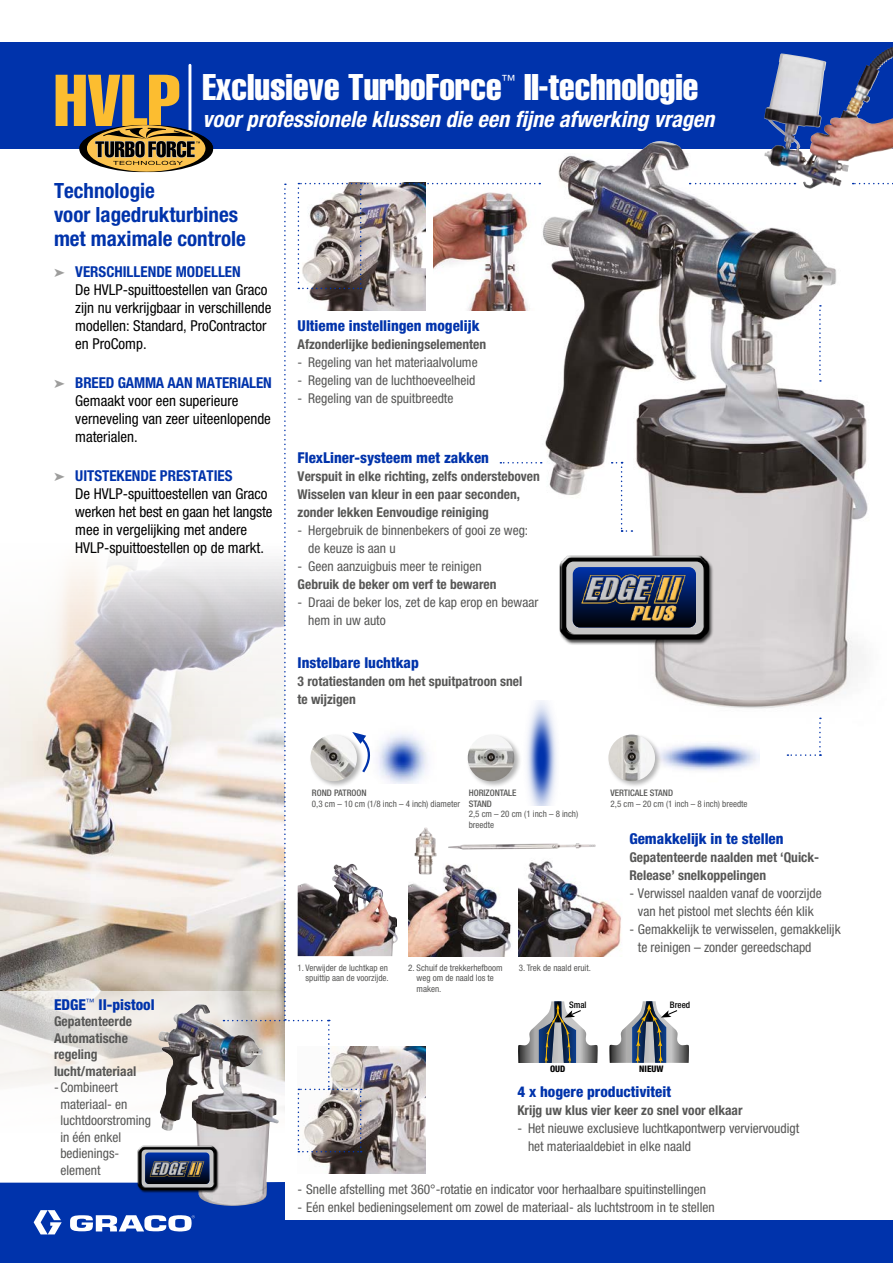
<style>
.page{position:relative;width:893px;height:1263px;background:#fff}
.page>*{position:absolute;margin:0;border:0;box-sizing:border-box;transform-origin:0 0}
.t1{font:72px "Helvetica LT Std Comp";color:#fcbd30}
.t2{font:36.45px "Helvetica LT Std Comp";color:#fff}
.t3{font:italic 700 condensed 22.35px "Helvetica Neue LT Std";color:#fff}
.t4{font:700 condensed 21px/24px "Helvetica Neue LT Std";color:#0033ab}
.t5{font:condensed 15px/18px "Helvetica Neue LT Std";color:#000}
.t6{font:800 condensed 15px "Helvetica Neue LT Std";color:#0033ab}
.t7{font:condensed 14.25px "Helvetica Neue LT Std";color:#fff}
.t8{font:condensed 13.5px/18px "Helvetica Neue LT Std";color:#575756}
.t9{font:700 condensed 13.5px/18px "Helvetica Neue LT Std";color:#575756}
.t10{font:condensed 9px/10.5px "Helvetica Neue LT Std";color:#575756}
.t11{font:500 condensed 9px/10.5px "Helvetica Neue LT Std";color:#575756}
.t12{font:500 condensed 9px "Helvetica Neue LT Std";color:#000}
.t13{font:800 condensed 9px "Helvetica Neue LT Std";color:#000}
.s1{color:#9d9d9c}
.s2{font-weight:700;color:#0033ab}
</style>
<div class="page">
<img style="left:539px;top:161px;width:345px;height:558px">
<div style="left:0;top:1220px;width:893px;height:43px;background:#0033ab"></div>
<div style="left:0;top:43px;width:893px;height:106px;background:#0033ab"></div>
<img style="left:0;top:559px;width:223px;height:432px">
<div style="left:0;top:1182px;width:285px;height:55px;background:#0033ab"></div>
<svg style="left:34px;top:1210px;width:28px;height:24px"></svg>
<svg style="left:70px;top:1215px;width:125px;height:17px"></svg>
<svg style="left:0;top:991px;width:268px;height:191px"></svg>
<img style="left:158px;top:1004px;width:57px;height:118px">
<img style="left:298px;top:1152px;width:127px;height:22px">
<img style="left:598px;top:510px;width:125px;height:140px">
<img style="left:598px;top:554px;width:118px;height:79px">
<img style="left:133px;top:1122px;width:91px;height:74px">
<div style="left:142px;top:1149px;width:71px;height:38px;background:#c6c6c6;border-radius:4px"></div>
<svg style="left:145px;top:1152px;width:64px;height:32px"></svg>
<img style="left:145px;top:1150px;width:75px;height:26px">
<img style="left:662px;top:743px;width:97px;height:28px">
<div style="left:607px;top:733px;width:55px;height:56px;background:#000;opacity:.3"></div>
<img style="left:608px;top:735px;width:47px;height:46px;border-radius:22px">
<img style="left:799px;top:47px;width:94px;height:114px">
<img style="left:598px;top:901px;width:23px;height:55px">
<svg style="left:609px;top:1001px;width:80px;height:62px"></svg>
<hr style="left:189px;top:65px;width:2px;height:67px;background:#fff">
<svg style="left:79px;top:125px;width:134px;height:47px"></svg>
<svg style="left:853px;top:183px;width:40px;height:1px"></svg>
<svg style="left:819px;top:305px;width:2px;height:77px"></svg>
<svg style="left:787px;top:718px;width:34px;height:38px"></svg>
<svg style="left:612px;top:462px;width:20px;height:70px"></svg>
<img style="left:543px;top:141px;width:292px;height:128px">
<svg style="left:223px;top:183px;width:375px;height:969px"></svg>
<h1 class="t1" style="left:54px;top:55px;width:128px">HVLP</h1>
<h2 class="t2" style="left:202px;top:64px;width:301px">Exclusieve TurboForce</h2>
<p class="t7" style="left:501px;top:72px;width:16px">™</p>
<h2 class="t2" style="left:524px;top:64px;width:176px">II-technologie</h2>
<h3 class="t3" style="left:202px;top:105px;width:513px">voor professionele klussen die een fijne afwerking vragen</h3>
<h3 class="t4" style="left:54px;top:178px;width:193px">Technologie<br>voor lagedrukturbines met maximale controle</h3>
<p class="t5" style="left:75px;top:263px;width:198px;text-indent:-21px"><span class="s1">➤</span> <span class="s2">VERSCHILLENDE MODELLEN<br></span>De HVLP-spuittoestellen van Graco zijn nu verkrijgbaar in verschillende modellen: Standard, ProContractor en ProComp.</p>
<p class="t5" style="left:75px;top:374px;width:198px;text-indent:-21px"><span class="s1">➤</span> <span class="s2">BREED GAMMA AAN MATERIALEN<br></span>Gemaakt voor een superieure verneveling van zeer uiteenlopende materialen.</p>
<p class="t5" style="left:75px;top:467px;width:199px;text-indent:-21px"><span class="s1">➤</span> <span class="s2">UITSTEKENDE PRESTATIES<br></span>De HVLP-spuittoestellen van Graco werken het best en gaan het langste mee in vergelijking met andere<br>HVLP-spuittoestellen op de markt.</p>
<p class="t6" style="left:298px;top:316px;width:183px">Ultieme instellingen mogelijk</p>
<p class="t9" style="left:298px;top:335px;width:190px">Afzonderlijke bedieningselementen</p>
<p class="t8" style="left:298px;top:353px;width:182px">- Regeling van het materiaalvolume</p>
<p class="t8" style="left:298px;top:371px;width:179px">- Regeling van de luchthoeveelheid</p>
<p class="t8" style="left:298px;top:389px;width:157px">- Regeling van de spuitbreedte</p>
<p class="t6" style="left:298px;top:448px;width:193px">FlexLiner-systeem met zakken</p>
<p class="t9" style="left:298px;top:467px;width:244px">Verspuit in elke richting, zelfs ondersteboven<br>Wisselen van kleur in een paar seconden, zonder lekken Eenvoudige reiniging</p>
<p class="t8" style="left:308px;top:521px;width:221px;text-indent:-11px">- Hergebruik de binnenbekers of gooi ze weg: de keuze is aan u</p>
<p class="t8" style="left:298px;top:557px;width:186px">- Geen aanzuigbuis meer te reinigen</p>
<p class="t9" style="left:298px;top:575px;width:200px">Gebruik de beker om verf te bewaren</p>
<p class="t8" style="left:308px;top:593px;width:232px;text-indent:-11px">- Draai de beker los, zet de kap erop en bewaar hem in uw auto</p>
<p class="t6" style="left:298px;top:653px;width:123px">Instelbare luchtkap</p>
<p class="t9" style="left:298px;top:672px;width:226px">3 rotatiestanden om het spuitpatroon snel te wijzigen</p>
<p class="t6" style="left:54px;top:995px;width:102px">EDGE<sup>™</sup> II-pistool</p>
<p class="t9" style="left:54px;top:1013px;width:84px;line-height:16.5px">Gepatenteerde<br>Automatische regeling lucht/materiaal</p>
<p class="t8" style="left:60px;top:1079px;width:92px;line-height:16.5px;text-indent:-6px">-Combineert materiaal- en luchtdoorstroming in één enkel bedienings&shy;element</p>
<p class="t11" style="left:312px;top:788px;width:56px">ROND PATROON</p>
<p class="t10" style="left:312px;top:798px;width:149px">0,3 cm – 10 cm (1/8 inch – 4 inch) diameter</p>
<p class="t11" style="left:469px;top:788px;width:49px">HORIZONTALE<br>STAND</p>
<p class="t10" style="left:469px;top:809px;width:111px">2,5 cm – 20 cm (1 inch – 8 inch) breedte</p>
<p class="t10" style="left:298px;top:962px;width:93px;text-align:right">1. Verwijder de luchtkap en spuittip aan de voorzijde.</p>
<p class="t10" style="left:416px;top:962px;width:88px;text-indent:-8px">2. Schuif de trekkerhefboom weg om de naald los te maken.</p>
<p class="t10" style="left:519px;top:962px;width:74px">3. Trek de naald eruit.</p>
<p class="t11" style="left:611px;top:788px;width:64px">VERTICALE STAND</p>
<p class="t10" style="left:611px;top:798px;width:139px">2,5 cm – 20 cm (1 inch – 8 inch) breedte</p>
<p class="t6" style="left:629px;top:829px;width:156px">Gemakkelijk in te stellen</p>
<p class="t9" style="left:629px;top:848px;width:191px">Gepatenteerde naalden met ‘Quick-<br>Release’ snelkoppelingen</p>
<p class="t8" style="left:629px;top:884px;width:194px;text-align:center">- Verwissel naalden vanaf de voorzijde van het pistool met slechts één klik</p>
<p class="t8" style="left:638px;top:920px;width:204px;text-indent:-9px">- Gemakkelijk te verwisselen, gemakkelijk te reinigen – zonder gereedschapd</p>
<p class="t12" style="left:569px;top:999px;width:19px">Smal</p>
<p class="t12" style="left:670px;top:999px;width:22px">Breed</p>
<p class="t13" style="left:550px;top:1063px;width:17px">OUD</p>
<p class="t13" style="left:639px;top:1063px;width:26px">NIEUW</p>
<p class="t6" style="left:517px;top:1082px;width:155px">4 x hogere productiviteit</p>
<p class="t9" style="left:517px;top:1101px;width:227px">Krijg uw klus vier keer zo snel voor elkaar</p>
<p class="t8" style="left:528px;top:1119px;width:273px;text-indent:-11px">- Het nieuwe exclusieve luchtkapontwerp verviervoudigt het materiaaldebiet in elke naald</p>
<p class="t8" style="left:298px;top:1180px;width:410px">- Snelle afstelling met 360°-rotatie en indicator voor herhaalbare spuitinstellingen</p>
<p class="t8" style="left:298px;top:1198px;width:419px">- Eén enkel bedieningselement om zowel de materiaal- als luchtstroom in te stellen</p>
</div>
